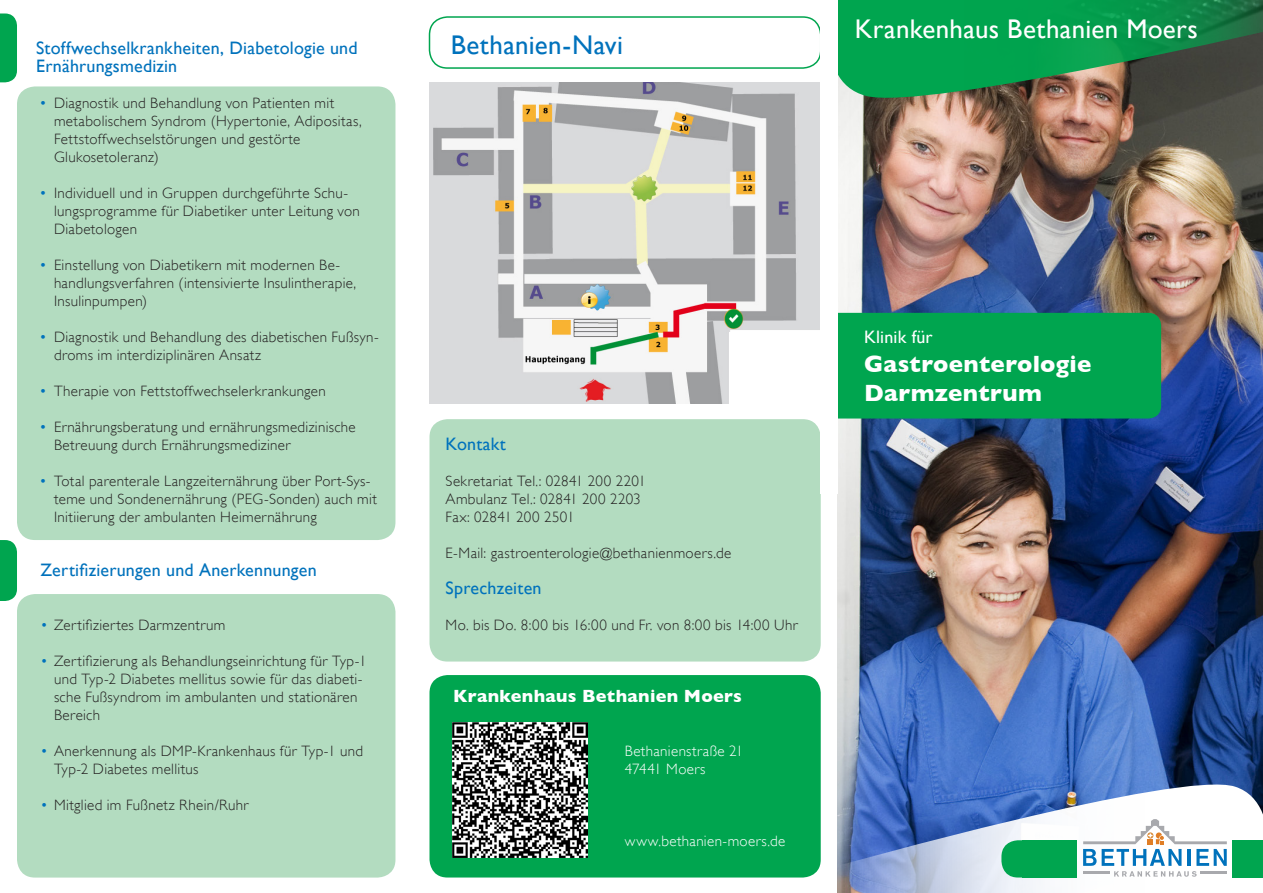
<style>
.page{position:relative;width:1263px;height:893px;background:#fff}
.page>*{position:absolute;margin:0;border:0;box-sizing:border-box;transform-origin:0 0}
.t1{font:27px "Gill Sans";letter-spacing:.015em;color:#fff}
.t2{font:27px "Gill Sans";letter-spacing:.015em;color:#0072bc}
.t3{font:700 24px "Gill Sans";letter-spacing:.015em;color:#fff}
.t4{font:18px "Gill Sans";letter-spacing:.01em;color:#0072bc}
.t5{font:700 18px "Gill Sans";letter-spacing:.02em;color:#fff}
.t6{font:18px "Gill Sans";letter-spacing:.01em;color:#fff}
.t7{font:300 15px/18px "Gill Sans";letter-spacing:.025em;color:#231f20}
.t8{font:300 15px "Gill Sans";letter-spacing:.025em;color:#fff}
.t9{font:15px "Gill Sans";color:#0072bc}
.s1{color:#0072bc}
</style>
<div class="page">
<div style="left:17px;top:594px;width:378px;height:284px;background:#b3dcc0;border-radius:18px"></div>
<img style="left:838px;top:99px;width:425px;height:684px">
<div style="left:429px;top:675px;width:392px;height:202px;background:#00a54f;border-radius:18px"></div>
<div style="left:429px;top:16px;width:392px;height:53px;border:2px solid #00a54f;border-radius:18px"></div>
<div style="left:429px;top:419px;width:392px;height:243px;background:#b3dcc0;border-radius:18px"></div>
<svg style="left:0;top:14px;width:17px;height:68px"></svg>
<img style="left:429px;top:82px;width:391px;height:321px">
<svg style="left:838px;top:783px;width:425px;height:110px"></svg>
<svg style="left:1083px;top:819px;width:144px;height:58px"></svg>
<div style="left:1023px;top:840px;width:54px;height:37px;background:#00a54f"></div>
<div style="left:1001px;top:840px;width:70px;height:37px;background:#00a54f;border-radius:17px"></div>
<div style="left:1233px;top:840px;width:30px;height:37px;background:#00a54f"></div>
<svg style="left:838px;top:0;width:425px;height:99px;background:#1d894c"></svg>
<div style="left:825px;top:313px;width:336px;height:106px;background:#00a54f;border-radius:13px"></div>
<div style="left:821px;top:0;width:17px;height:493px;background:#fff"></div>
<div style="left:17px;top:86px;width:378px;height:454px;background:#b3dcc0;border-radius:18px"></div>
<div style="left:729px;top:332px;width:95px;height:86px;background:#fff"></div>
<img style="left:453px;top:723px;width:135px;height:135px">
<svg style="left:0;top:540px;width:17px;height:61px"></svg>
<p class="t4" style="left:36px;top:37px;width:323px">Stoffwechselkrankheiten, Diabetologie und</p>
<p class="t2" style="left:451px;top:29px;width:174px">Bethanien-Navi</p>
<p class="t4" style="left:36px;top:55px;width:143px">Ernährungsmedizin</p>
<p class="t7" style="left:54px;top:94px;width:309px">Diagnostik und Behandlung von Patienten mit metabolischem Syndrom (Hypertonie, Adipositas,<br>Fettstoffwechselstörungen und gestörte</p>
<p class="t7" style="left:54px;top:148px;width:106px">Glukosetoleranz)</p>
<p class="t7" style="left:54px;top:184px;width:307px">Individuell und in Gruppen durchgeführte Schu&shy;lungsprogramme für Diabetiker unter Leitung von<br>Diabetologen</p>
<p class="t7" style="left:54px;top:256px;width:304px">Einstellung von Diabetikern mit modernen Be&shy;handlungsverfahren (intensivierte Insulintherapie,<br>Insulinpumpen)</p>
<p class="t7" style="left:54px;top:328px;width:326px">Diagnostik und Behandlung des diabetischen Fußsyn&shy;droms im interdiziplinären Ansatz</p>
<p class="t7" style="left:54px;top:382px;width:273px">Therapie von Fettstoffwechselerkrankungen</p>
<p class="t7" style="left:54px;top:418px;width:303px">Ernährungsberatung und ernährungsmedizinische<br>Betreuung durch Ernährungsmediziner</p>
<p class="t7" style="left:54px;top:472px;width:324px">Total parenterale Langzeiternährung über Port-Sys&shy;teme und Sondenernährung (PEG-Sonden) auch mit<br>Initiierung der ambulanten Heimernährung</p>
<p class="t9" style="left:40px;top:94px;width:7px">•</p>
<p class="t9" style="left:40px;top:184px;width:7px">•</p>
<p class="t9" style="left:40px;top:256px;width:7px">•</p>
<p class="t9" style="left:40px;top:328px;width:7px">•</p>
<p class="t9" style="left:40px;top:382px;width:7px">•</p>
<p class="t9" style="left:40px;top:418px;width:7px">•</p>
<p class="t4" style="left:446px;top:433px;width:62px">Kontakt</p>
<p class="t7" style="left:446px;top:472px;width:202px">Sekretariat Tel.: 02841 200 2201</p>
<p class="t7" style="left:446px;top:490px;width:197px">Ambulanz Tel.: 02841 200 2203</p>
<p class="t7" style="left:446px;top:508px;width:130px">Fax: 02841 200 2501</p>
<p class="t7" style="left:446px;top:544px;width:287px">E-Mail: gastroenterologie@bethanienmoers.de</p>
<p class="t4" style="left:446px;top:577px;width:98px">Sprechzeiten</p>
<p class="t7" style="left:446px;top:616px;width:354px">Mo. bis Do. 8:00 bis 16:00 und Fr. von 8:00 bis 14:00 Uhr</p>
<p class="t9" style="left:40px;top:472px;width:7px">•</p>
<p class="t4" style="left:40px;top:559px;width:278px">Zertifizierungen und Anerkennungen</p>
<p class="t7" style="left:40px;top:616px;width:186px"><span class="s1">•</span> Zertifiziertes Darmzentrum</p>
<p class="t7" style="left:54px;top:652px;width:314px;text-indent:-14px"><span class="s1">•</span> Zertifizierung als Behandlungseinrichtung für Typ-1 und Typ-2 Diabetes mellitus sowie für das diabeti&shy;sche Fußsyndrom im ambulanten und stationären Bereich</p>
<p class="t7" style="left:54px;top:742px;width:311px;text-indent:-14px"><span class="s1">•</span> Anerkennung als DMP-Krankenhaus für Typ-1 und<br>Typ-2 Diabetes mellitus</p>
<p class="t7" style="left:40px;top:796px;width:210px"><span class="s1">•</span> Mitglied im Fußnetz Rhein/Ruhr</p>
<p class="t5" style="left:453px;top:685px;width:290px">Krankenhaus Bethanien Moers</p>
<p class="t8" style="left:625px;top:742px;width:120px">Bethanienstraße 21</p>
<p class="t8" style="left:625px;top:760px;width:82px">47441 Moers</p>
<p class="t8" style="left:625px;top:832px;width:162px">www.bethanien-moers.de</p>
<p class="t1" style="left:855px;top:13px;width:345px">Krankenhaus Bethanien Moers</p>
<p class="t6" style="left:864px;top:326px;width:70px">Klinik für</p>
<p class="t3" style="left:864px;top:350px;width:229px">Gastroenterologie</p>
<p class="t3" style="left:864px;top:378px;width:179px">Darmzentrum</p>
</div>
